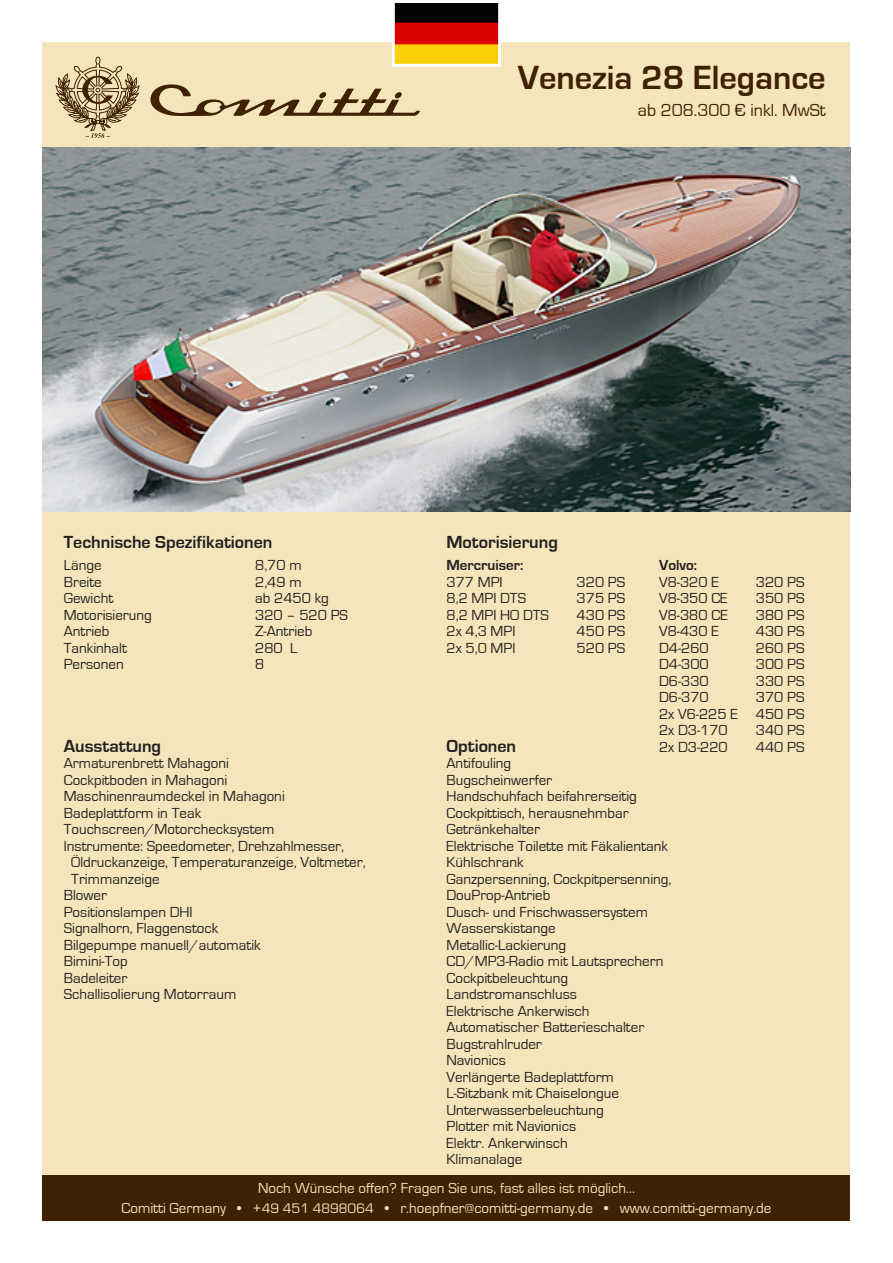
<style>
.page{position:relative;width:893px;height:1263px;background:#fff}
.page>*{position:absolute;margin:0;border:0;box-sizing:border-box;transform-origin:0 0}
.t1{font:700 34.5px "Eurostile";color:#3f2104}
.t2{font:700 18px "Eurostile";color:#231f20}
.t3{font:18px "Eurostile";color:#3f2104}
.t4{font:15px/16.5px "Eurostile";color:#231f20}
.t5{font:15px/19.5px "Eurostile";color:#f4e5ba;text-align:center}
.t6{font:700 15px "Eurostile";color:#231f20}
.s1{font-size:14.25px}
</style>
<div class="page">
<div style="left:43px;top:43px;width:807px;height:1177px;background:#f4e5ba"></div>
<div style="left:43px;top:1175px;width:807px;height:45px;background:#3f2104"></div>
<svg style="left:150px;top:84px;width:270px;height:32px"></svg>
<svg style="left:56px;top:57px;width:84px;height:81px"></svg>
<img style="left:396px;top:4px;width:101px;height:59px">
<div style="left:392px;top:0;width:109px;height:67px;border:3px solid #fff"></div>
<img style="left:43px;top:148px;width:807px;height:363px">
<h1 class="t1" style="left:518px;top:59px;width:309px">Venezia 28 Elegance</h1>
<p class="t3" style="left:638px;top:100px;width:189px">ab 208.300 € inkl. MwSt</p>
<p class="t2" style="left:64px;top:532px;width:210px">Technische Spezifikationen</p>
<p class="t2" style="left:446px;top:532px;width:113px">Motorisierung</p>
<p class="t4" style="left:255px;top:557px;width:94px">8,70 m<br>2,49 m<br>ab 2450 kg<br>320 – 520 PS<br>Z-Antrieb<br>280 L<br>8</p>
<p class="t6" style="left:446px;top:557px;width:78px">Mercruiser:</p>
<p class="t6" style="left:659px;top:557px;width:39px">Volvo:</p>
<p class="t4" style="left:659px;top:574px;width:80px">V8-320 E<br>V8-350 CE<br>V8-380 CE<br>V8-430 E<br>D4-260<br>D4-300<br>D6-330<br>D6-370<br>2x V6-225 E<br>2x D3-170<br>2x D3-220</p>
<p class="t4" style="left:756px;top:574px;width:50px;text-align:justify">320 PS 350 PS 380 PS 430 PS 260 PS 300 PS 330 PS 370 PS 450 PS 340 PS</p>
<p class="t4" style="left:64px;top:557px;width:90px">Länge<br>Breite<br>Gewicht<br>Motorisierung<br>Antrieb<br>Tankinhalt<br>Personen</p>
<p class="t4" style="left:446px;top:574px;width:104px">377 MPI<br>8,2 MPI DTS<br>8,2 MPI HO DTS<br>2x 4,3 MPI<br>2x 5,0 MPI</p>
<p class="t4" style="left:577px;top:574px;width:50px;text-align:justify">320 PS 375 PS 430 PS 450 PS 520 PS</p>
<p class="t2" style="left:446px;top:736px;width:71px">Optionen</p>
<p class="t4" style="left:756px;top:739px;width:50px">440 PS</p>
<p class="t4" style="left:446px;top:755px;width:226px">Antifouling<br>Bugscheinwerfer<br>Handschuhfach beifahrerseitig<br>Cockpittisch, herausnehmbar<br>Getränkehalter<br>Elektrische Toilette mit Fäkalientank<br>Kühlschrank<br>Ganzpersenning, Cockpitpersenning,<br>DouProp-Antrieb<br>Dusch- und Frischwassersystem<br>Wasserskistange<br>Metallic-Lackierung<br>CD/MP3-Radio mit Lautsprechern<br>Cockpitbeleuchtung<br>Landstromanschluss<br>Elektrische Ankerwisch<br>Automatischer Batterieschalter<br>Bugstrahlruder<br>Navionics<br>Verlängerte Badeplattform<br>L-Sitzbank mit Chaiselongue<br>Unterwasserbeleuchtung<br>Plotter mit Navionics<br>Elektr. Ankerwinsch<br>Klimanalage</p>
<p class="t2" style="left:64px;top:736px;width:99px">Ausstattung</p>
<p class="t4" style="left:64px;top:755px;width:167px">Armaturenbrett Mahagoni</p>
<p class="t4" style="left:64px;top:772px;width:165px">Cockpitboden in Mahagoni</p>
<p class="t4" style="left:64px;top:788px;width:223px">Maschinenraumdeckel in Mahagoni</p>
<p class="t4" style="left:64px;top:805px;width:139px">Badeplattform in Teak</p>
<p class="t4" style="left:64px;top:821px;width:212px">Touchscreen/Motorchecksystem</p>
<p class="t4" style="left:64px;top:838px;width:282px">Instrumente: Speedometer, Drehzahlmesser,</p>
<p class="t4" style="left:71px;top:854px;width:296px">Öldruckanzeige, Temperaturanzeige, Voltmeter,</p>
<p class="t4" style="left:71px;top:871px;width:90px">Trimmanzeige</p>
<p class="t4" style="left:64px;top:887px;width:45px">Blower</p>
<p class="t4" style="left:64px;top:904px;width:130px">Positionslampen DHI</p>
<p class="t4" style="left:64px;top:920px;width:156px">Signalhorn, Flaggenstock</p>
<p class="t4" style="left:64px;top:937px;width:198px">Bilgepumpe manuell/automatik</p>
<p class="t4" style="left:64px;top:953px;width:65px">Bimini-Top</p>
<p class="t4" style="left:64px;top:970px;width:65px">Badeleiter</p>
<p class="t4" style="left:64px;top:986px;width:174px">Schallisolierung Motorraum</p>
<p class="t5" style="left:121px;top:1179px;width:651px">Noch Wünsche offen? Fragen Sie uns, fast alles ist möglich…<br>Comitti Germany • +<span class="s1">49 451 4898064</span> • r.hoepfner@comitti-germany.de • www.comitti-germany.de</p>
</div>
